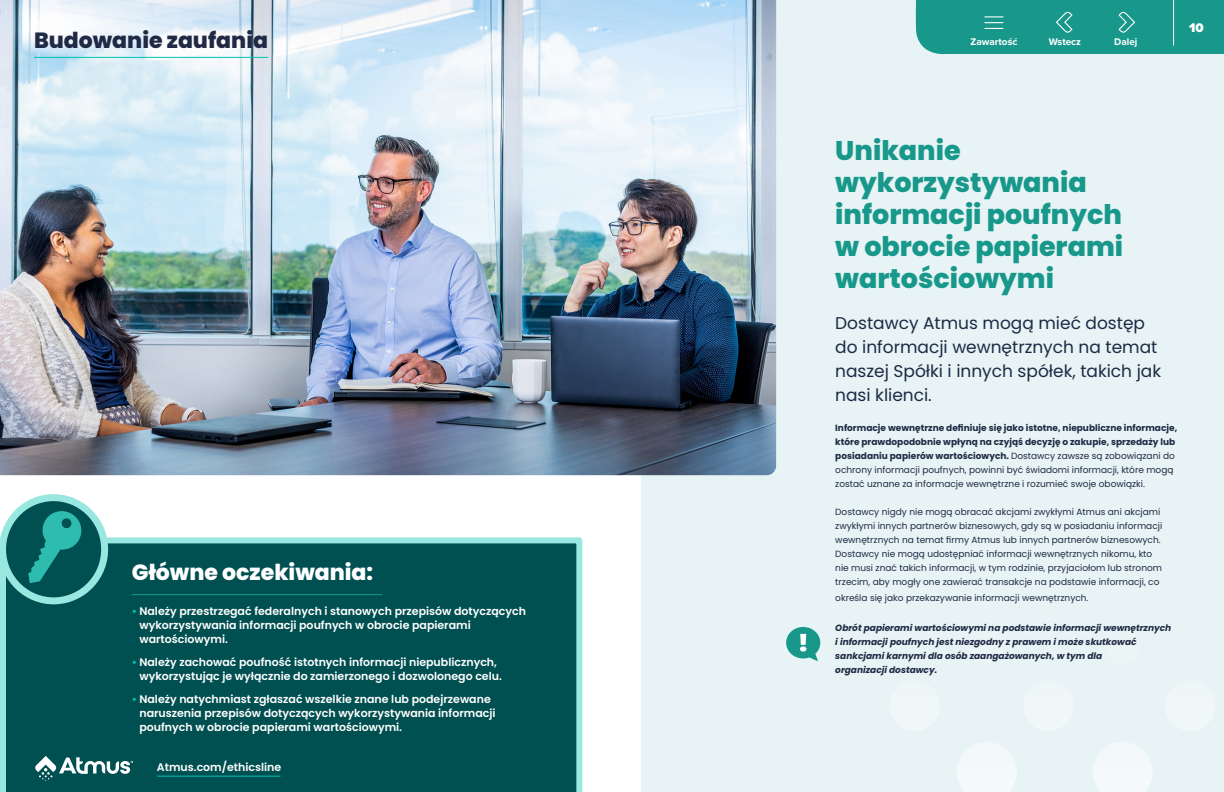
<style>
.page{position:relative;width:1224px;height:792px;background:#fff}
.page>*{position:absolute;margin:0;border:0;box-sizing:border-box;transform-origin:0 0}
.t1{font:800 27px/32px "Poppins";color:#18988b}
.t2{font:800 22px "Poppins";color:#fff}
.t3{font:800 22px "Poppins";color:#202945}
.t4{font:17px/24px "Poppins";color:#202945}
.t5{font:900 13px "Proxima Nova";color:#fff}
.t6{font:600 11px/14px "Poppins";color:#fff}
.t7{font:700 10px "Proxima Nova";color:#fff}
.t8{font:9px/14px "Poppins";color:#202945}
.t9{font:700 9px/14px "Poppins";color:#202945}
.t10{font:italic 700 9px/14px "Poppins";color:#202945}
.s1{color:#00c4b3}
.s2{font-weight:400}
</style>
<div class="page">
<div style="left:642px;top:0;width:582px;height:792px;background:#e7f3f4"></div>
<img style="left:0;top:0;width:776px;height:475px">
<hr style="left:34px;top:57px;width:234px;height:1px;background:#00c4b3">
<div style="left:786px;top:627px;width:34px;height:31px;background:#18988b;border-radius:50%"></div>
<svg style="left:800px;top:634px;width:18px;height:27px"></svg>
<div style="left:0;top:537px;width:582px;height:255px;background:#004f51"></div>
<svg style="left:0;top:494px;width:110px;height:114px"></svg>
<hr style="left:132px;top:594px;width:250px;height:1px;background:#18988b">
<svg style="left:1093px;top:742px;width:59px;height:50px"></svg>
<svg style="left:957px;top:742px;width:60px;height:50px"></svg>
<div style="left:1023px;top:681px;width:51px;height:50px;background:#eff7f7;border-radius:50%"></div>
<div style="left:1165px;top:681px;width:50px;height:50px;background:#eff7f7;border-radius:50%"></div>
<div style="left:890px;top:681px;width:50px;height:50px;background:#eff7f7;border-radius:50%"></div>
<hr style="left:157px;top:776px;width:123px;height:1px;background:#00c4b3">
<svg style="left:35px;top:756px;width:97px;height:25px"></svg>
<div style="left:916px;top:0;width:308px;height:54px;background:#18988b"></div>
<h2 class="t3" style="left:34px;top:27px;width:236px">Budowanie zaufania</h2>
<h2 class="t2" style="left:132px;top:560px;width:243px">Główne oczekiwania:</h2>
<p class="t6" style="left:139px;top:604px;width:388px;text-indent:-8px"><span class="s1">•</span> Należy przestrzegać federalnych i stanowych przepisów dotyczących wykorzystywania informacji poufnych w obrocie papierami wartościowymi.</p>
<p class="t6" style="left:139px;top:655px;width:364px;text-indent:-8px"><span class="s1">•</span> Należy zachować poufność istotnych informacji niepublicznych, wykorzystując je wyłącznie do zamierzonego i dozwolonego celu.</p>
<p class="t6" style="left:139px;top:692px;width:358px;text-indent:-8px"><span class="s1">•</span> Należy natychmiast zgłaszać wszelkie znane lub podejrzewane naruszenia przepisów dotyczących wykorzystywania informacji poufnych w obrocie papierami wartościowymi.</p>
<p class="t6" style="left:157px;top:760px;width:126px">Atmus.com/ethicsline</p>
<p class="t7" style="left:970px;top:35px;width:48px">Zawartość</p>
<p class="t7" style="left:1049px;top:35px;width:34px">Wstecz</p>
<p class="t7" style="left:1114px;top:35px;width:25px">Dalej</p>
<h3 class="t5" style="left:1189px;top:18px;width:16px">10</h3>
<h1 class="t1" style="left:835px;top:135px;width:289px">Unikanie wykorzystywania informacji poufnych w obrocie papierami wartościowymi</h1>
<h3 class="t4" style="left:835px;top:311px;width:327px">Dostawcy Atmus mogą mieć dostęp do informacji wewnętrznych na temat naszej Spółki i innych spółek, takich jak nasi klienci.</h3>
<p class="t9" style="left:835px;top:421px;width:344px">Informacje wewnętrzne definiuje się jako istotne, niepubliczne informacje, które prawdopodobnie wpłyną na czyjąś decyzję o zakupie, sprzedaży lub posiadaniu papierów wartościowych. <span class="s2">Dostawcy zawsze są zobowiązani do ochrony informacji poufnych, powinni być świadomi informacji, które mogą zostać uznane za informacje wewnętrzne i rozumieć swoje obowiązki.</span></p>
<p class="t8" style="left:835px;top:505px;width:328px">Dostawcy nigdy nie mogą obracać akcjami zwykłymi Atmus ani akcjami zwykłymi innych partnerów biznesowych, gdy są w posiadaniu informacji wewnętrznych na temat firmy Atmus lub innych partnerów biznesowych.<br>Dostawcy nie mogą udostępniać informacji wewnętrznych nikomu, kto nie musi znać takich informacji, w tym rodzinie, przyjaciołom lub stronom trzecim, aby mogły one zawierać transakcje na podstawie informacji, co</p>
<p class="t8" style="left:835px;top:591px;width:255px">określa się jako przekazywanie informacji wewnętrznych.</p>
<p class="t10" style="left:835px;top:621px;width:338px">Obrót papierami wartościowymi na podstawie informacji wewnętrznych i informacji poufnych jest niezgodny z prawem i może skutkować sankcjami karnymi dla osób zaangażowanych, w tym dla<br>organizacji dostawcy.</p>
</div>
